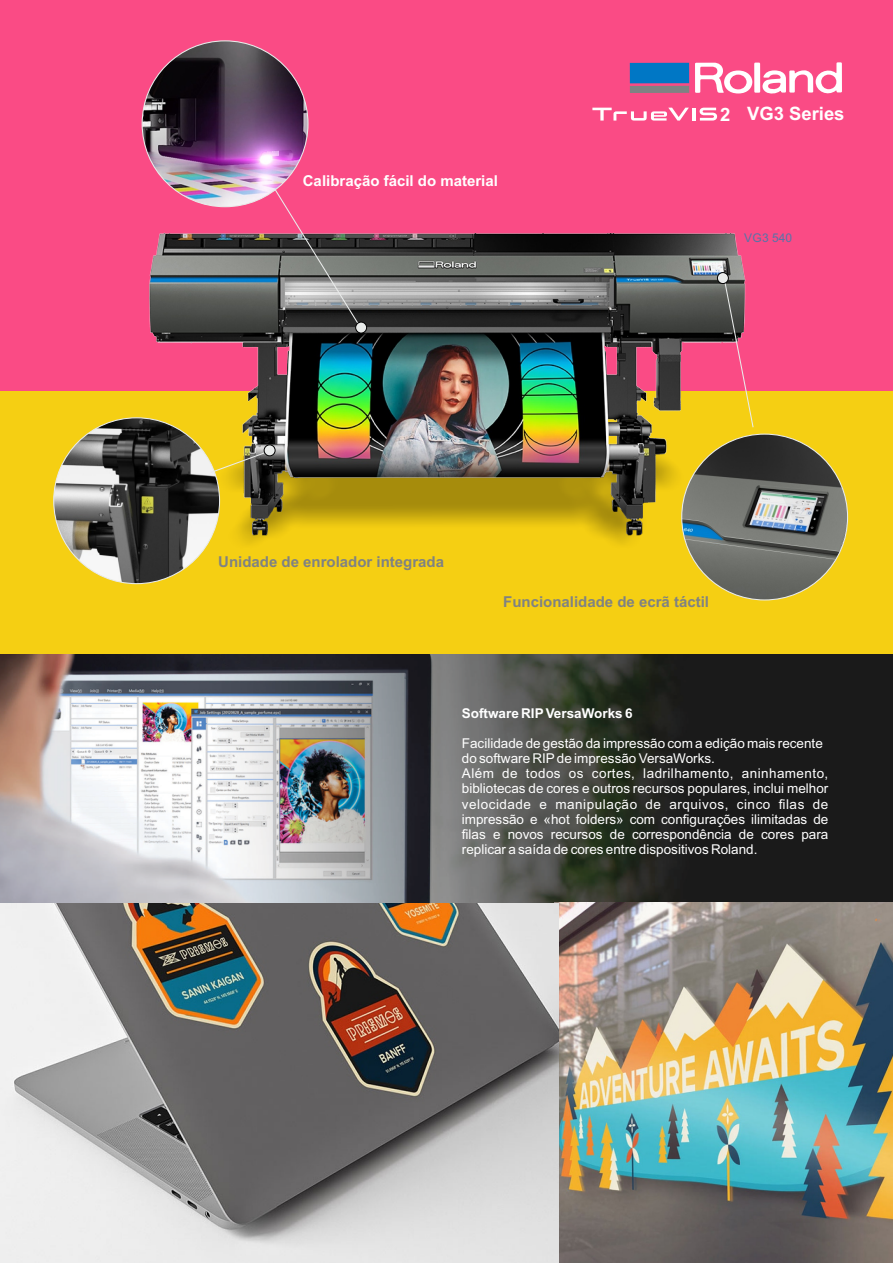
<style>
.page{position:relative;width:893px;height:1263px;background:#fff}
.page>*{position:absolute;margin:0;border:0;box-sizing:border-box;transform-origin:0 0}
.t1{font:700 18.45px "Arial";color:#fff}
.t2{font:700 15px "Arial";color:#7f8283}
.t3{font:700 15px "Arial";color:#fff}
.t4{font:13.5px/15.1px "Arial";color:#fff}
.t5{font:700 13.5px "Arial";color:#fff}
.t6{font:12px "Arial";letter-spacing:.01em;color:#5574a8}
</style>
<div class="page">
<div style="left:0;top:0;width:893px;height:391px;background:#fa4b85"></div>
<div style="left:0;top:391px;width:893px;height:277px;background:#f5cf13"></div>
<img style="left:146px;top:232px;width:617px;height:344px">
<div style="left:754px;top:63px;width:6px;height:30px;background:#fff"></div>
<svg style="left:762px;top:62px;width:80px;height:32px"></svg>
<svg style="left:695px;top:63px;width:57px;height:31px"></svg>
<div style="left:630px;top:86px;width:59px;height:7px;background:#7f8283"></div>
<div style="left:630px;top:63px;width:59px;height:20px;background:#0077c5"></div>
<svg style="left:724px;top:281px;width:30px;height:147px"></svg>
<div style="left:717px;top:272px;width:12px;height:12px;background:#e9ebea;border:1px solid #000;border-radius:50%"></div>
<img style="left:142px;top:41px;width:166px;height:166px;border-radius:50%">
<img style="left:682px;top:434px;width:166px;height:166px;border-radius:50%">
<svg style="left:274px;top:188px;width:86px;height:138px"></svg>
<div style="left:355px;top:322px;width:12px;height:11px;background:#e9ebea;border:1px solid #000;border-radius:50%"></div>
<img style="left:54px;top:418px;width:166px;height:166px;border-radius:50%">
<svg style="left:209px;top:452px;width:56px;height:22px"></svg>
<div style="left:264px;top:445px;width:11px;height:11px;background:#e9ebea;border:1px solid #000;border-radius:50%"></div>
<img style="left:0;top:655px;width:893px;height:248px">
<svg style="left:592px;top:108px;width:125px;height:13px"></svg>
<img style="left:559px;top:903px;width:334px;height:360px">
<img style="left:1px;top:903px;width:558px;height:360px">
<p class="t3" style="left:303px;top:176px;width:197px">Calibração fácil do material</p>
<h1 class="t1" style="left:720px;top:107px;width:126px">2 VG3 Series</h1>
<p class="t6" style="left:744px;top:233px;width:49px">VG3 540</p>
<p class="t2" style="left:218px;top:556px;width:227px">Unidade de enrolador integrada</p>
<p class="t2" style="left:503px;top:596px;width:207px">Funcionalidade de ecrã táctil</p>
<p class="t5" style="left:462px;top:708px;width:172px">Software RIPVersaWorks 6</p>
<p class="t4" style="left:462px;top:737px;width:368px">Facilidade de gestão da impressão com a edição mais recente do software RIPde impressão VersaWorks.<br>Além de todos os cortes, ladrilhamento, aninhamento, bibliotecas de cores e outros recursos populares, inclui melhor velocidade e manipulação de arquivos, cinco filas de impressão e «hot folders» com configurações ilimitadas de filas e novos recursos de correspondência de cores para replicar a saída de cores entre dispositivos Roland.</p>
</div>
